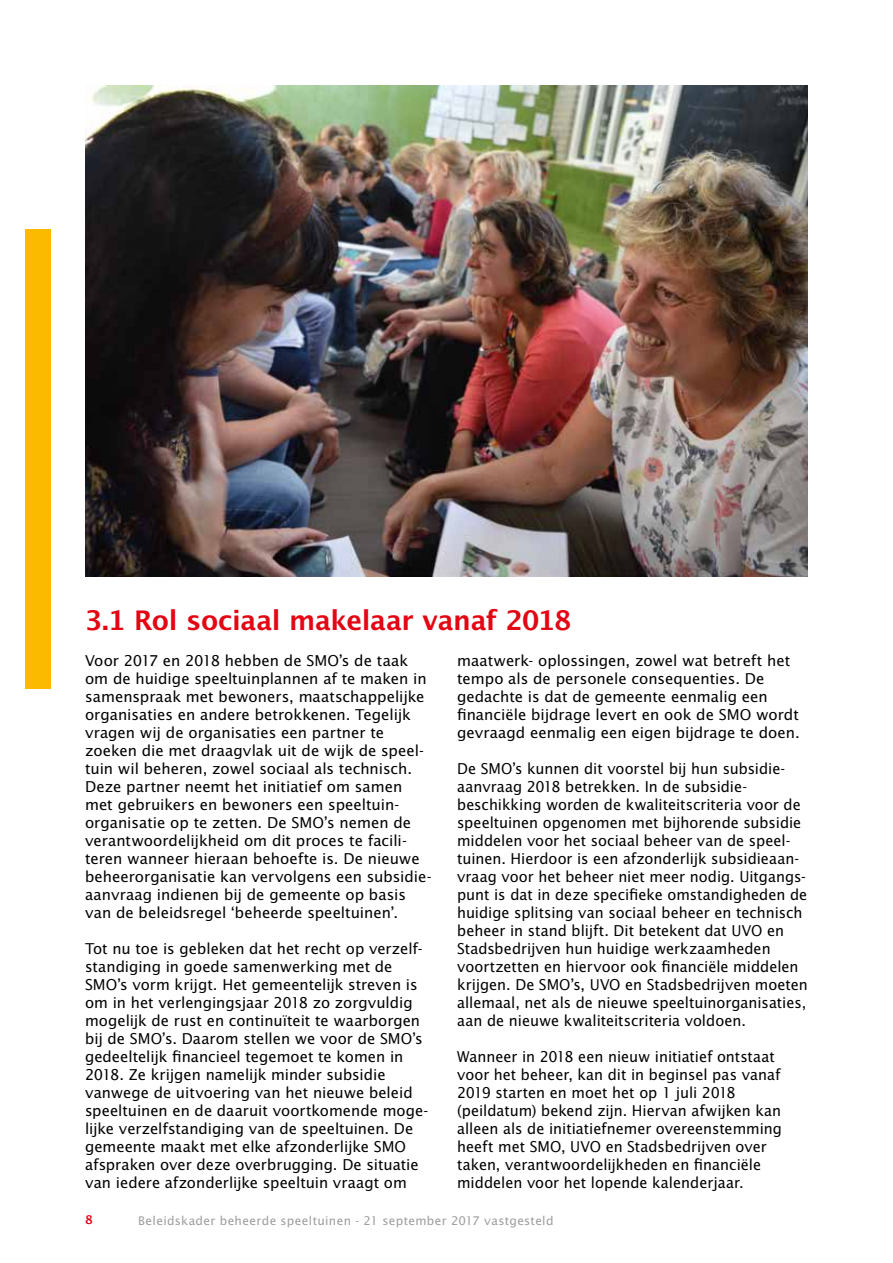
<style>
.page{position:relative;width:893px;height:1263px;background:#fff}
.page>*{position:absolute;margin:0;border:0;box-sizing:border-box;transform-origin:0 0}
.t1{font:27px "Lucida San Dem";letter-spacing:-.015em;color:#e30613}
.t2{font:15px/18px "Lucida Sans";letter-spacing:-.005em;color:#000}
.t3{font:12px "Lucida Sans";letter-spacing:.025em;color:#9d9d9c}
.t4{font:12px "Lucida San Dem";color:#e30613}
</style>
<div class="page">
<div style="left:26px;top:230px;width:25px;height:459px;background:#fbba00"></div>
<img style="left:85px;top:85px;width:723px;height:491px">
<h1 class="t1" style="left:85px;top:604px;width:488px">3.1 Rol sociaal makelaar vanaf 2018</h1>
<p class="t2" style="left:85px;top:651px;width:348px">Voor 2017 en 2018 hebben de SMO’s de taak om de huidige speeltuinplannen af te maken in samenspraak met bewoners, maatschappelijke organisaties en andere betrokkenen. Tegelijk vragen wij de organisaties een partner te zoeken die met draagvlak uit de wijk de speel&shy;tuin wil beheren, zowel sociaal als technisch.<br>Deze partner neemt het initiatief om samen met gebruikers en bewoners een speeltuin&shy;organisatie op te zetten. De SMO’s nemen de verantwoordelijkheid om dit proces te facili&shy;teren wanneer hieraan behoefte is. De nieuwe beheerorganisatie kan vervolgens een subsidie&shy;aanvraag indienen bij de gemeente op basis van de beleidsregel ‘beheerde speeltuinen’.</p>
<p class="t2" style="left:85px;top:939px;width:345px">Tot nu toe is gebleken dat het recht op verzelf&shy;standiging in goede samenwerking met de SMO’s vorm krijgt. Het gemeentelijk streven is om in het verlengingsjaar 2018 zo zorgvuldig mogelijk de rust en continuïteit te waarborgen bij de SMO’s. Daarom stellen we voor de SMO’s gedeeltelijk financieel tegemoet te komen in 2018. Ze krijgen namelijk minder subsidie vanwege de uitvoering van het nieuwe beleid speeltuinen en de daaruit voortkomende moge&shy;lijke verzelfstandiging van de speeltuinen. De gemeente maakt met elke afzonderlijke SMO afspraken over deze overbrugging. De situatie van iedere afzonderlijke speeltuin vraagt om</p>
<p class="t2" style="left:457px;top:651px;width:344px">maatwerk- oplossingen, zowel wat betreft het tempo als de personele consequenties. De gedachte is dat de gemeente eenmalig een financiële bijdrage levert en ook de SMO wordt gevraagd eenmalig een eigen bijdrage te doen.</p>
<p class="t2" style="left:457px;top:759px;width:352px">De SMO’s kunnen dit voorstel bij hun subsidie&shy;aanvraag 2018 betrekken. In de subsidie&shy;beschikking worden de kwaliteitscriteria voor de speeltuinen opgenomen met bijhorende subsidie middelen voor het sociaal beheer van de speel&shy;tuinen. Hierdoor is een afzonderlijk subsidieaan&shy;vraag voor het beheer niet meer nodig. Uitgangs&shy;punt is dat in deze specifieke omstandigheden de huidige splitsing van sociaal beheer en technisch beheer in stand blijft. Dit betekent dat UVO en Stadsbedrijven hun huidige werkzaamheden voortzetten en hiervoor ook financiële middelen krijgen. De SMO’s, UVO en Stadsbedrijven moeten allemaal, net als de nieuwe speeltuinorganisaties, aan de nieuwe kwaliteitscriteria voldoen.</p>
<p class="t2" style="left:457px;top:1047px;width:326px">Wanneer in 2018 een nieuw initiatief ontstaat voor het beheer, kan dit in beginsel pas vanaf 2019 starten en moet het op 1 juli 2018 (peildatum) bekend zijn. Hiervan afwijken kan alleen als de initiatiefnemer overeenstemming heeft met SMO, UVO en Stadsbedrijven over taken, verantwoordelijkheden en financiële middelen voor het lopende kalenderjaar.</p>
<p class="t4" style="left:85px;top:1212px;width:9px">8</p>
<p class="t3" style="left:138px;top:1213px;width:417px">Beleidskader beheerde speeltuinen - 21 september 2017 vastgesteld</p>
</div>
